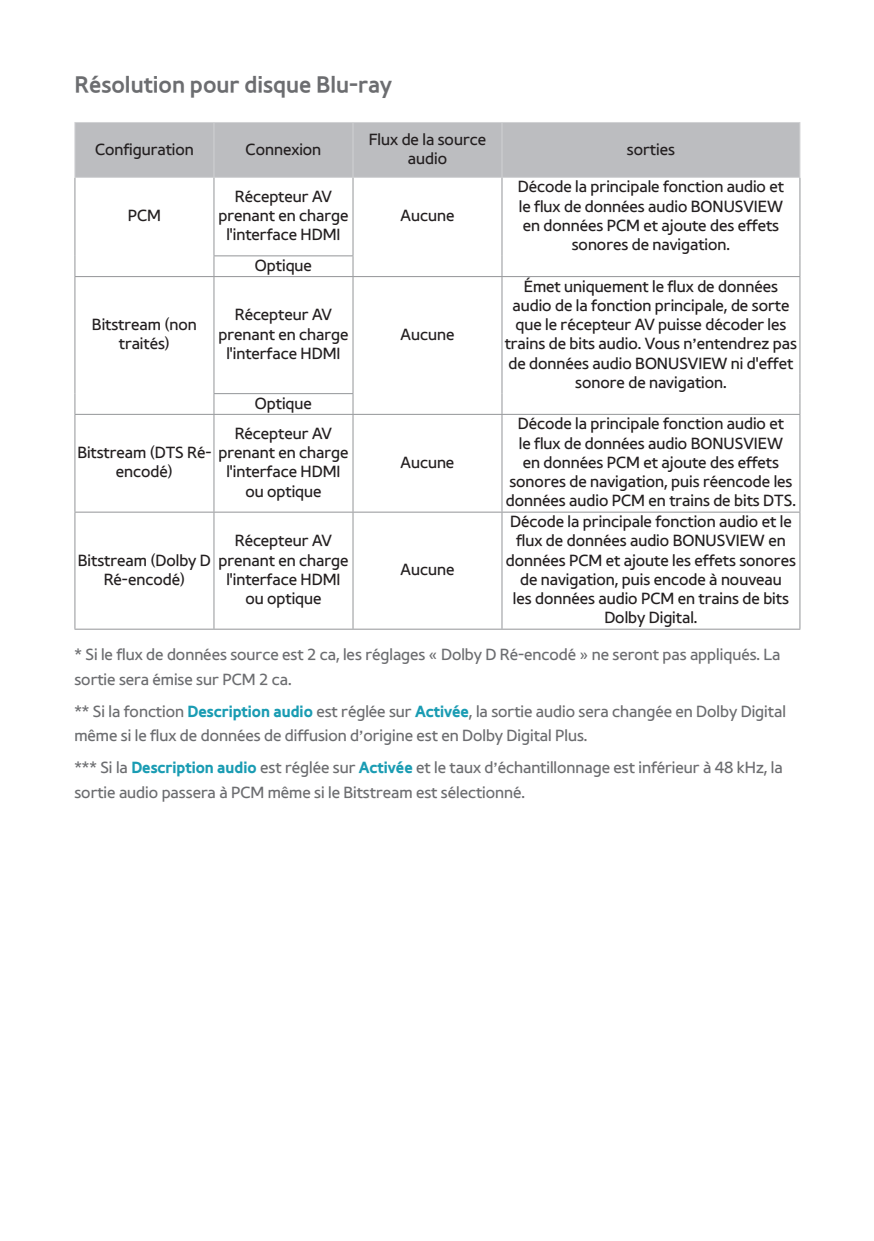
<style>
.page{position:relative;width:874px;height:1241px;background:#fff}
.page>*{position:absolute;margin:0;border:0;box-sizing:border-box;transform-origin:0 0}
.t1{font:22.75px "Samsung SVD Medium";color:#6c6d70}
.t2{font:15.75px/19.2px "Samsung SVD Light";color:#231f20;text-align:center}
.t3{font:15.75px/24.5px "Samsung SVD Light";color:#6c6d70}
.s1{font-family:"Samsung SVD Bold";color:#1a9cb3}
</style>
<div class="page">
<div style="left:75px;top:123px;width:724px;height:54px;background:#bcbdc0"></div>
<hr style="left:74px;top:177px;width:140px;height:1px;background:#d1d2d4">
<hr style="left:214px;top:177px;width:139px;height:1px;background:#d1d2d4">
<hr style="left:353px;top:177px;width:148px;height:1px;background:#d1d2d4">
<hr style="left:501px;top:177px;width:299px;height:1px;background:#d1d2d4">
<hr style="left:213px;top:255px;width:140px;height:1px;background:#939598">
<svg style="left:213px;top:256px;width:1px;height:20px"></svg>
<svg style="left:352px;top:256px;width:1px;height:20px"></svg>
<svg style="left:501px;top:256px;width:1px;height:20px"></svg>
<svg style="left:799px;top:256px;width:1px;height:20px"></svg>
<hr style="left:214px;top:276px;width:139px;height:1px;background:#939598">
<hr style="left:213px;top:393px;width:140px;height:1px;background:#939598">
<svg style="left:213px;top:394px;width:1px;height:20px"></svg>
<svg style="left:352px;top:394px;width:1px;height:20px"></svg>
<svg style="left:501px;top:393px;width:1px;height:21px"></svg>
<svg style="left:799px;top:393px;width:1px;height:21px"></svg>
<hr style="left:74px;top:414px;width:140px;height:1px;background:#939598">
<hr style="left:214px;top:414px;width:139px;height:1px;background:#939598">
<hr style="left:213px;top:415px;width:1px;height:96px;background:#939598">
<hr style="left:353px;top:414px;width:148px;height:1px;background:#939598">
<hr style="left:352px;top:415px;width:1px;height:96px;background:#939598">
<hr style="left:501px;top:414px;width:299px;height:1px;background:#939598">
<hr style="left:501px;top:415px;width:1px;height:96px;background:#939598">
<hr style="left:799px;top:415px;width:1px;height:96px;background:#939598">
<hr style="left:74px;top:511px;width:140px;height:1px;background:#939598">
<hr style="left:214px;top:511px;width:139px;height:1px;background:#939598">
<hr style="left:213px;top:512px;width:1px;height:116px;background:#939598">
<hr style="left:353px;top:511px;width:148px;height:1px;background:#939598">
<hr style="left:352px;top:512px;width:1px;height:116px;background:#939598">
<hr style="left:501px;top:511px;width:299px;height:1px;background:#939598">
<hr style="left:501px;top:512px;width:1px;height:116px;background:#939598">
<hr style="left:799px;top:512px;width:1px;height:116px;background:#939598">
<hr style="left:74px;top:628px;width:140px;height:1px;background:#939598">
<hr style="left:214px;top:628px;width:139px;height:1px;background:#939598">
<hr style="left:353px;top:628px;width:148px;height:1px;background:#939598">
<hr style="left:501px;top:628px;width:299px;height:1px;background:#939598">
<hr style="left:74px;top:123px;width:1px;height:54px;background:#d1d2d4">
<hr style="left:213px;top:123px;width:1px;height:54px;background:#d1d2d4">
<hr style="left:352px;top:123px;width:1px;height:54px;background:#d1d2d4">
<hr style="left:501px;top:123px;width:1px;height:54px;background:#d1d2d4">
<hr style="left:74px;top:122px;width:140px;height:1px;background:#d1d2d4">
<hr style="left:214px;top:122px;width:139px;height:1px;background:#d1d2d4">
<hr style="left:353px;top:122px;width:148px;height:1px;background:#d1d2d4">
<hr style="left:501px;top:122px;width:299px;height:1px;background:#d1d2d4">
<hr style="left:799px;top:123px;width:1px;height:54px;background:#d1d2d4">
<hr style="left:74px;top:512px;width:1px;height:116px;background:#939598">
<svg style="left:74px;top:256px;width:1px;height:20px"></svg>
<svg style="left:74px;top:393px;width:1px;height:21px"></svg>
<hr style="left:74px;top:415px;width:1px;height:96px;background:#939598">
<hr style="left:74px;top:178px;width:1px;height:78px;background:#939598">
<hr style="left:213px;top:178px;width:1px;height:77px;background:#939598">
<hr style="left:352px;top:178px;width:1px;height:77px;background:#939598">
<hr style="left:501px;top:178px;width:1px;height:78px;background:#939598">
<hr style="left:799px;top:178px;width:1px;height:78px;background:#939598">
<hr style="left:74px;top:276px;width:140px;height:1px;background:#939598">
<hr style="left:74px;top:277px;width:1px;height:116px;background:#939598">
<hr style="left:213px;top:277px;width:1px;height:116px;background:#939598">
<hr style="left:353px;top:276px;width:148px;height:1px;background:#939598">
<hr style="left:352px;top:277px;width:1px;height:116px;background:#939598">
<hr style="left:501px;top:276px;width:299px;height:1px;background:#939598">
<hr style="left:501px;top:277px;width:1px;height:116px;background:#939598">
<hr style="left:799px;top:277px;width:1px;height:116px;background:#939598">
<h1 class="t1" style="left:74px;top:66px;width:319px">Résolution pour disque Blu-ray</h1>
<p class="t2" style="left:95px;top:138px;width:100px">Configuration</p>
<p class="t2" style="left:245px;top:138px;width:77px">Connexion</p>
<p class="t2" style="left:369px;top:129px;width:119px">Flux de la source audio</p>
<p class="t2" style="left:626px;top:138px;width:49px">sorties</p>
<p class="t2" style="left:128px;top:205px;width:35px">PCM</p>
<p class="t2" style="left:218px;top:186px;width:132px">Récepteur AV prenant en charge l'interface HDMI</p>
<p class="t2" style="left:255px;top:255px;width:58px">Optique</p>
<p class="t2" style="left:92px;top:314px;width:106px">Bitstream (non traités)</p>
<p class="t2" style="left:218px;top:304px;width:132px">Récepteur AV prenant en charge l'interface HDMI</p>
<p class="t2" style="left:255px;top:392px;width:58px">Optique</p>
<p class="t2" style="left:116px;top:442px;width:234px;text-align:left;text-indent:-39px">Bitstream (DTS Ré- prenant en charge encodé)</p>
<p class="t2" style="left:235px;top:423px;width:99px">Récepteur AV</p>
<p class="t2" style="left:226px;top:461px;width:116px">l'interface HDMI ou optique</p>
<p class="t2" style="left:400px;top:205px;width:55px">Aucune</p>
<p class="t2" style="left:400px;top:323px;width:55px">Aucune</p>
<p class="t2" style="left:400px;top:451px;width:55px">Aucune</p>
<p class="t2" style="left:517px;top:176px;width:267px">Décode la principale fonction audio et le flux de données audio BONUSVIEW en données PCM et ajoute des effets sonores de navigation.</p>
<p class="t2" style="left:504px;top:275px;width:293px">Émet uniquement le flux de données audio de la fonction principale, de sorte que le récepteur AV puisse décoder les trains de bits audio. Vous n’entendrez pas de données audio BONUSVIEW ni d'effet sonore de navigation.</p>
<p class="t2" style="left:505px;top:413px;width:291px">Décode la principale fonction audio et<br>le flux de données audio BONUSVIEW<br>en données PCM et ajoute des effets sonores de navigation, puis réencode les données audio PCM en trains de bits DTS.</p>
<p class="t2" style="left:505px;top:511px;width:291px">Décode la principale fonction audio et le flux de données audio BONUSVIEW en données PCM et ajoute les effets sonores de navigation, puis encode à nouveau<br>les données audio PCM en trains de bits Dolby Digital.</p>
<p class="t3" style="left:74px;top:641px;width:707px">* Si le flux de données source est 2 ca, les réglages « Dolby D Ré-encodé » ne seront pas appliqués. La sortie sera émise sur PCM 2 ca.</p>
<p class="t3" style="left:74px;top:697px;width:712px">** Si la fonction <span class="s1">Description audio</span> est réglée sur <span class="s1">Activée</span>, la sortie audio sera changée en Dolby Digital même si le flux de données de diffusion d’origine est en Dolby Digital Plus.</p>
<p class="t3" style="left:74px;top:754px;width:709px">*** Si la <span class="s1">Description audio</span> est réglée sur <span class="s1">Activée</span> et le taux d’échantillonnage est inférieur à 48 kHz, la sortie audio passera à PCM même si le Bitstream est sélectionné.</p>
<p class="t2" style="left:218px;top:530px;width:132px">Récepteur AV prenant en charge l'interface HDMI ou optique</p>
<p class="t2" style="left:78px;top:549px;width:134px">Bitstream (Dolby D<br>Ré-encodé)</p>
<p class="t2" style="left:400px;top:559px;width:55px">Aucune</p>
</div>
